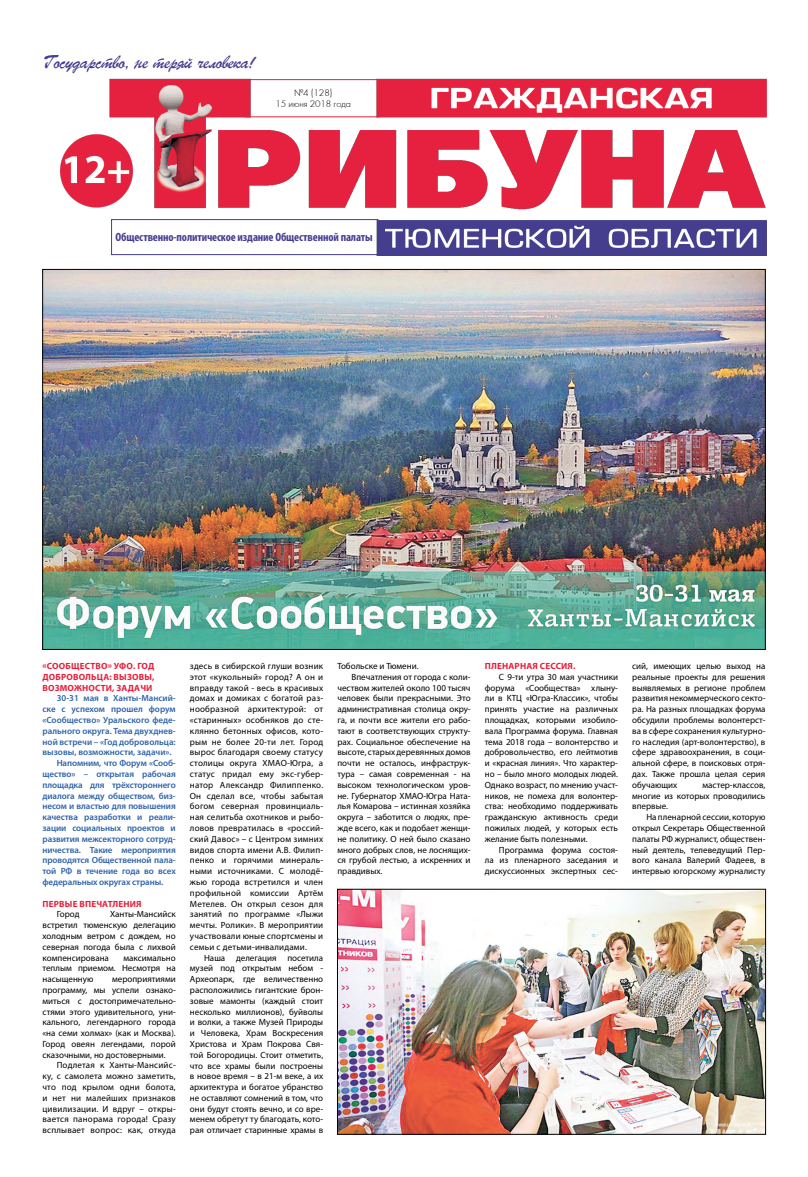
<style>
.page{position:relative;width:808px;height:1177px;background:#fff}
.page>*{position:absolute;margin:0;border:0;box-sizing:border-box;transform-origin:0 0}
.t1{font:18px "Parsek CTT";letter-spacing:-.03em;color:#453d8f}
.t2{font:700 condensed 12px "Myriad Pro";letter-spacing:-.01em;color:#453d8f}
.t3{font:10px/10.8px "Futura Light C";letter-spacing:-.01em;color:#000;text-align:center}
.t4{font:9px/10.8px "Myriad Pro";color:#000;text-align:justify}
.t5{font:600 9px "Myriad Pro";letter-spacing:-.01em;color:#2f63aa}
.t6{font:700 9px/10.8px "Myriad Pro";letter-spacing:.02em;color:#e6203c;text-align:justify}
</style>
<div class="page">
<img style="left:60px;top:78px;width:706px;height:177px">
<img style="left:45px;top:271px;width:718px;height:376px">
<img style="left:339px;top:891px;width:425px;height:241px">
<div style="left:337px;top:889px;width:429px;height:245px;border:1px solid #000"></div>
<h1 class="t1" style="left:43px;top:52px;width:215px">Государство, не теряй человека!</h1>
<p class="t3" style="left:275px;top:88px;width:77px">№4 (128)<br>15 июня 2018 года</p>
<h2 class="t2" style="left:115px;top:230px;width:259px">Общественно-политическое издание Общественной палаты</h2>
<p class="t6" style="left:43px;top:660px;width:113px">«Сообщество» УФО. Год добровольца: вызовы, возможности, задачи</p>
<p class="t5" style="left:57px;top:692px;width:121px">30-31 мая в Ханты-Мансий-</p>
<p class="t5" style="left:43px;top:703px;width:135px">ске с успехом прошел форум</p>
<p class="t5" style="left:43px;top:714px;width:135px">«Сообщество» Уральского феде-</p>
<p class="t5" style="left:43px;top:725px;width:135px">рального округа. Тема двухднев-</p>
<p class="t5" style="left:43px;top:735px;width:135px">ной встречи – «Год добровольца:</p>
<p class="t5" style="left:43px;top:746px;width:131px">вызовы, возможности, задачи».</p>
<p class="t5" style="left:57px;top:757px;width:121px">Напомним, что Форум «Сооб-</p>
<p class="t5" style="left:43px;top:768px;width:135px">щество» – открытая рабочая</p>
<p class="t5" style="left:43px;top:779px;width:135px">площадка для трёхстороннего</p>
<p class="t5" style="left:43px;top:789px;width:135px">диалога между обществом, биз-</p>
<p class="t5" style="left:43px;top:800px;width:135px">несом и властью для повышения</p>
<p class="t5" style="left:43px;top:811px;width:135px">качества разработки и реали-</p>
<p class="t5" style="left:43px;top:822px;width:135px">зации социальных проектов и</p>
<p class="t5" style="left:43px;top:833px;width:135px">развития межсекторного сотруд-</p>
<p class="t5" style="left:43px;top:843px;width:135px">ничества. Такие мероприятия</p>
<p class="t5" style="left:43px;top:854px;width:135px">проводятся Общественной пала-</p>
<p class="t5" style="left:43px;top:865px;width:135px">той РФ в течение года во всех</p>
<p class="t5" style="left:43px;top:876px;width:122px">федеральных округах страны.</p>
<p class="t6" style="left:43px;top:897px;width:101px">Первые впечатления</p>
<p class="t4" style="left:57px;top:908px;width:24px">Город</p>
<p class="t4" style="left:43px;top:908px;width:135px;text-indent:68px">Ханты-Мансийск встретил тюменскую делегацию холодным ветром с дождем, но северная погода была с лихвой компенсирована</p>
<p class="t4" style="left:43px;top:951px;width:135px;text-indent:81px">максимально теплым приемом. Несмотря на насыщенную</p>
<p class="t4" style="left:43px;top:973px;width:135px;text-indent:70px">мероприятиями программу, мы успели ознако&shy;миться с достопримечательно&shy;стями этого удивительного, уни&shy;кального, легендарного города «на семи холмах» (как и Москва).<br>Город овеян легендами, порой сказочными, но достоверными.</p>
<p class="t4" style="left:43px;top:1059px;width:135px;text-indent:14px">Подлетая к Ханты-Мансийс&shy;ку, с самолета можно заметить, что под крылом одни болота, и нет ни малейших признаков цивилизации. И вдруг – откры&shy;вается панорама города! Сразу всплывает вопрос: как, откуда</p>
<p class="t4" style="left:190px;top:660px;width:135px">здесь в сибирской глуши возник этот «кукольный» город? А он и вправду такой - весь в красивых домах и домиках с богатой раз&shy;нообразной архитектурой: от «старинных» особняков до сте&shy;клянно бетонных офисов, кото&shy;рым не более 20-ти лет. Город вырос благодаря своему статусу столицы округа ХМАО-Югра, а статус придал ему экс-губер&shy;натор Александр Филиппенко.<br>Он сделал все, чтобы забытая богом северная провинциаль&shy;ная селитьба охотников и рыбо&shy;ловов превратилась в «россий&shy;ский Давос» – с Центром зимних видов спорта имени А.В. Филип&shy;пенко и горячими минераль&shy;ными источниками. С молодё&shy;жью города встретился и член профильной комиссии Артём Метелев. Он открыл сезон для занятий по программе «Лыжи мечты. Ролики». В мероприятии участвовали юные спортсмены и семьи с детьми-инвалидами.</p>
<p class="t4" style="left:190px;top:951px;width:135px;text-indent:14px">Наша делегация посетила музей под открытым небом - Археопарк, где величественно расположились гигантские брон&shy;зовые мамонты (каждый стоит несколько миллионов), буйволы и волки, а также Музей Природы и Человека, Храм Воскресения Христова и Храм Покрова Свя&shy;той Богородицы. Стоит отметить, что все храмы были построены в новое время – в 21-м веке, а их архитектура и богатое убранство не оставляют сомнений в том, что они будут стоять вечно, и со вре&shy;менем обретут ту благодать, кото&shy;рая отличает старинные храмы в</p>
<p class="t4" style="left:337px;top:660px;width:83px">Тобольске и Тюмени.</p>
<p class="t4" style="left:351px;top:671px;width:121px">Впечатления от города с коли-</p>
<p class="t4" style="left:337px;top:682px;width:135px">чеством жителей около 100 тысяч</p>
<p class="t4" style="left:337px;top:692px;width:135px">человек были прекрасными. Это</p>
<p class="t4" style="left:337px;top:703px;width:135px">административная столица окру-</p>
<p class="t4" style="left:337px;top:714px;width:135px">га, и почти все жители его рабо-</p>
<p class="t4" style="left:337px;top:725px;width:135px">тают в соответствующих структу-</p>
<p class="t4" style="left:337px;top:736px;width:135px">рах. Социальное обеспечение на</p>
<p class="t4" style="left:337px;top:746px;width:135px">высоте, старых деревянных домов</p>
<p class="t4" style="left:337px;top:757px;width:135px">почти не осталось, инфраструк-</p>
<p class="t4" style="left:337px;top:768px;width:135px">тура – самая современная - на</p>
<p class="t4" style="left:337px;top:779px;width:135px">высоком технологическом уров-</p>
<p class="t4" style="left:337px;top:790px;width:135px">не. Губернатор ХМАО-Югра Ната-</p>
<p class="t4" style="left:337px;top:800px;width:135px">лья Комарова – истинная хозяйка</p>
<p class="t4" style="left:337px;top:811px;width:135px">округа – заботится о людях, пре-</p>
<p class="t4" style="left:337px;top:822px;width:135px">жде всего, как и подобает женщи-</p>
<p class="t4" style="left:337px;top:833px;width:135px">не политику. О ней было сказано</p>
<p class="t4" style="left:337px;top:844px;width:135px">много добрых слов, не лоснящих-</p>
<p class="t4" style="left:337px;top:854px;width:135px">ся грубой лестью, а искренних и</p>
<p class="t4" style="left:337px;top:865px;width:47px">правдивых.</p>
<p class="t6" style="left:485px;top:660px;width:92px">Пленарная сессия.</p>
<p class="t4" style="left:485px;top:671px;width:135px;text-indent:14px">С 9-ти утра 30 мая участники форума «Сообщества» хлыну&shy;ли в КТЦ «Югра-Классик», чтобы принять участие на различных площадках, которыми изобило&shy;вала Программа форума. Главная тема 2018 года – волонтерство и добровольчество, его лейтмотив и «красная линия». Что характер&shy;но – было много молодых людей.<br>Однако возраст, по мнению участ&shy;ников, не помеха для волонтер&shy;ства: необходимо поддерживать гражданскую активность среди пожилых людей, у которых есть желание быть полезными.</p>
<p class="t4" style="left:485px;top:844px;width:135px;text-indent:14px">Программа форума состоя&shy;ла из пленарного заседания и дискуссионных экспертных сес-</p>
<p class="t4" style="left:632px;top:660px;width:135px">сий, имеющих целью выход на реальные проекты для решения выявляемых в регионе проблем развития некоммерческого секто&shy;ра. На разных площадках форума обсудили проблемы волонтерст&shy;ва в сфере сохранения культурно&shy;го наследия (арт-волонтерство), в сфере здравоохранения, в соци&shy;альной сфере, в поисковых отря&shy;дах. Также прошла целая серия обучающих</p>
<p class="t4" style="left:632px;top:779px;width:135px;text-indent:70px">мастер-классов, многие из которых проводились впервые.</p>
<p class="t4" style="left:632px;top:811px;width:135px;text-indent:14px">На пленарной сессии, которую открыл Секретарь Общественной палаты РФ журналист, обществен&shy;ный деятель, телеведущий Пер&shy;вого канала Валерий Фадеев, в интервью югорскому журналисту</p>
</div>
